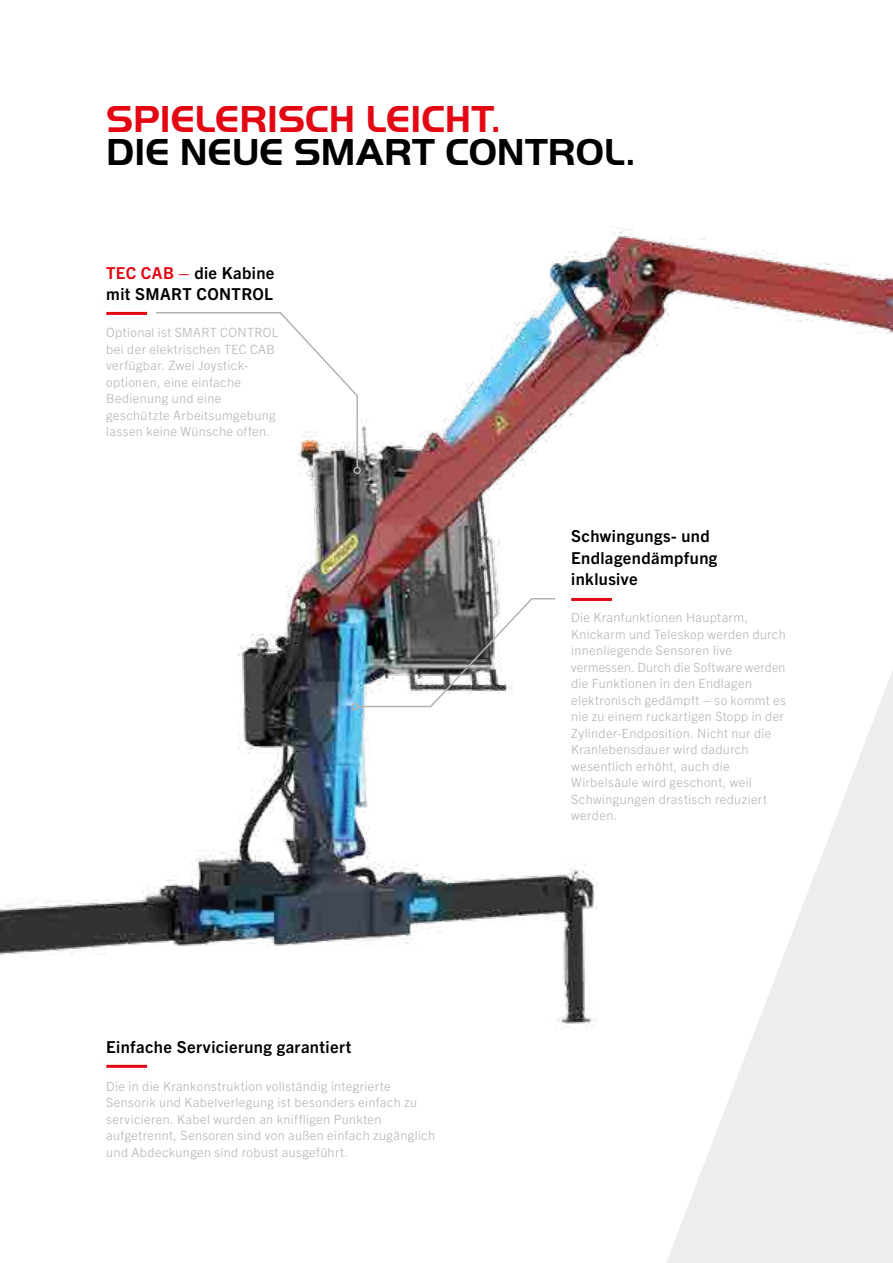
<style>
.page{position:relative;width:893px;height:1263px;background:#fff}
.page>*{position:absolute;margin:0;border:0;box-sizing:border-box;transform-origin:0 0}
.t1{font:39px "Palfinger Handel Versalien";color:#000}
.t2{font:39px "Palfinger Handel Versalien";color:#e30613}
.t3{font:700 16.5px/21px "Trade Gothic Next LT Pro";letter-spacing:.025em;color:#000}
.t4{font:300 12.75px/16.5px "Trade Gothic Next LT Pro";letter-spacing:.025em;color:#b3b2b2}
.s1{color:#e30613}
</style>
<div class="page">
<img style="left:142px;top:226px;width:751px;height:1037px">
<div style="left:0;top:894px;width:301px;height:345px;background:#000;opacity:.5"></div>
<hr style="left:106px;top:1065px;width:41px;height:3px;background:#e30613">
<div style="left:417px;top:427px;width:349px;height:345px;background:#000;opacity:.5"></div>
<hr style="left:571px;top:598px;width:41px;height:3px;background:#e30613">
<svg style="left:357px;top:597px;width:200px;height:111px"></svg>
<div style="left:351px;top:703px;width:8px;height:7px;border:2px solid #b3b2b2;border-radius:50%"></div>
<div style="left:0;top:141px;width:301px;height:345px;background:#fff"></div>
<hr style="left:106px;top:312px;width:41px;height:3px;background:#e30613">
<svg style="left:156px;top:311px;width:203px;height:158px"></svg>
<div style="left:353px;top:467px;width:8px;height:7px;border:2px solid #b3b2b2;border-radius:50%"></div>
<div style="left:845px;top:315px;width:48px;height:345px;background:#fff"></div>
<h1 class="t2" style="left:106px;top:97px;width:395px">SPIELERISCH LEICHT.</h1>
<h1 class="t1" style="left:106px;top:130px;width:530px">DIE NEUE SMART CONTROL.</h1>
<p class="t3" style="left:106px;top:261px;width:170px"><span class="s1">TEC CAB –</span> die Kabine mit SMART CONTROL</p>
<p class="t4" style="left:106px;top:324px;width:173px">Optional ist SMART CONTROL bei der elektrischen TEC CAB verfügbar. Zwei Joystick&shy;optionen, eine einfache<br>Bedienung und eine geschützte Arbeitsumgebung lassen keine Wünsche offen.</p>
<p class="t3" style="left:106px;top:1035px;width:247px">Einfache Servicierung garantiert</p>
<p class="t4" style="left:106px;top:1077px;width:330px">Die in die Krankonstruktion vollständig integrierte Sensorik und Kabelverlegung ist besonders einfach zu servicieren. Kabel wurden an kniffligen Punkten aufgetrennt, Sensoren sind von außen einfach zugänglich und Abdeckungen sind robust ausgeführt.</p>
<p class="t3" style="left:571px;top:525px;width:148px">Schwingungs- und<br>Endlagendämpfung inklusive</p>
<p class="t4" style="left:571px;top:608px;width:216px">Die Kranfunktionen Hauptarm,<br>Knickarm und Teleskop werden durch innenliegende Sensoren live vermessen. Durch die Software werden die Funktionen in den Endlagen elektronisch gedämpft – so kommt es nie zu einem ruckartigen Stopp in der<br>Zylinder-Endposition. Nicht nur die<br>Kranlebensdauer wird dadurch wesentlich erhöht, auch die<br>Wirbelsäule wird geschont, weil<br>Schwingungen drastisch reduziert werden.</p>
</div>
